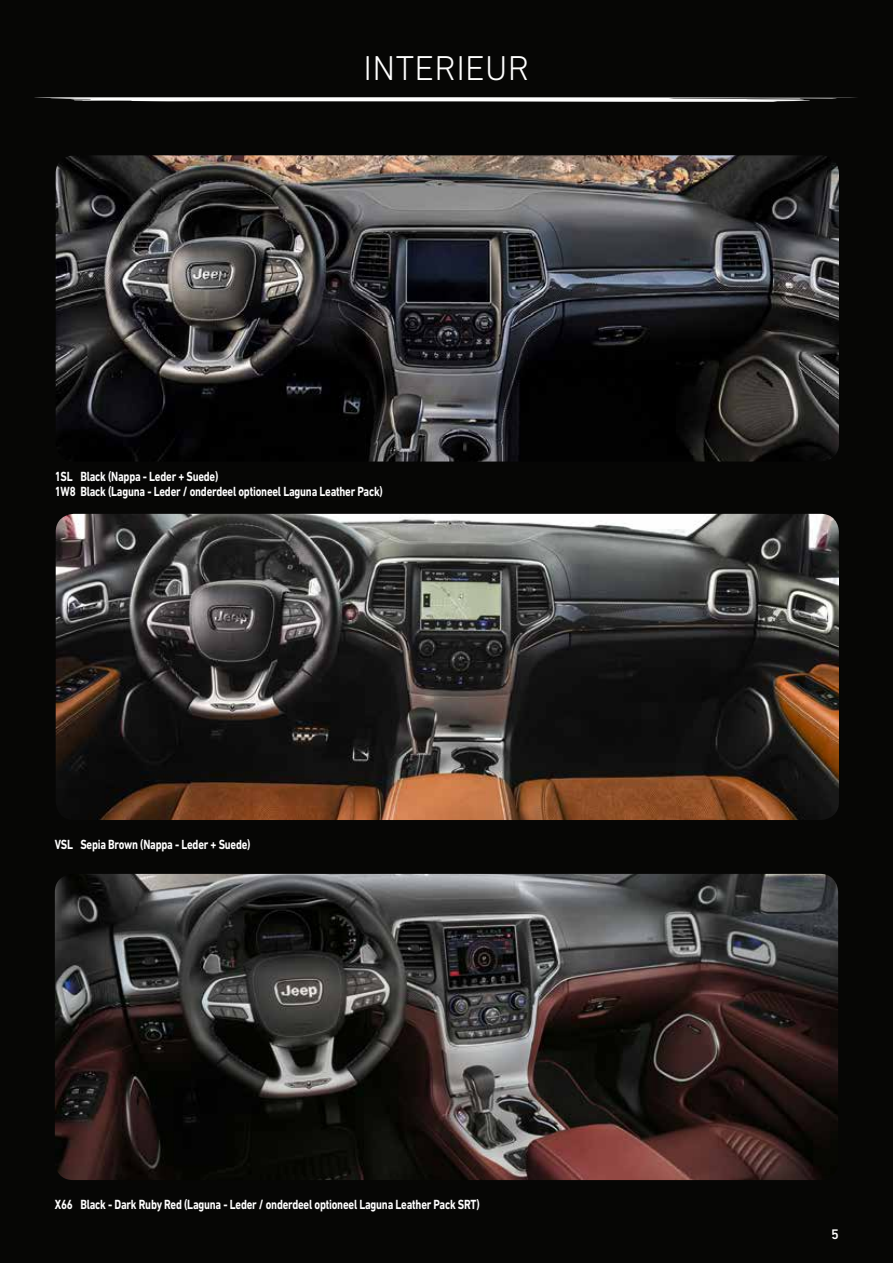
<style>
.page{position:relative;width:893px;height:1263px;background:#060605}
.page>*{position:absolute;margin:0;border:0;box-sizing:border-box;transform-origin:0 0}
.t1{font:300 35.1px "DIN Next LT Pro";letter-spacing:.01em;color:#fff}
.t2{font:500 14.1px "DIN Next LT Pro";color:#fff}
.t3{font:700 13.5px/15px "DIN Next LT Pro";letter-spacing:-.02em;color:#fff;scale:.8 1}
</style>
<div class="page">
<img style="left:56px;top:514px;width:783px;height:306px">
<img style="left:55px;top:874px;width:783px;height:306px">
<img style="left:56px;top:155px;width:783px;height:306px">
<svg style="left:34px;top:97px;width:823px;height:5px;background:#b6b6b5"></svg>
<h1 class="t1" style="left:364px;top:48px;width:167px">INTERIEUR</h1>
<p class="t3" style="left:55px;top:469px;width:412px">1SL Black (Nappa - Leder + Suede)<br>1W8 Black (Laguna - Leder / onderdeel optioneel Laguna Leather Pack)</p>
<p class="t3" style="left:55px;top:837px;width:246px">VSL Sepia Brown (Nappa - Leder + Suede)</p>
<p class="t3" style="left:55px;top:1197px;width:533px">X66 Black - Dark Ruby Red (Laguna - Leder / onderdeel optioneel Laguna Leather Pack SRT)</p>
<p class="t2" style="left:831px;top:1226px;width:9px">5</p>
</div>
